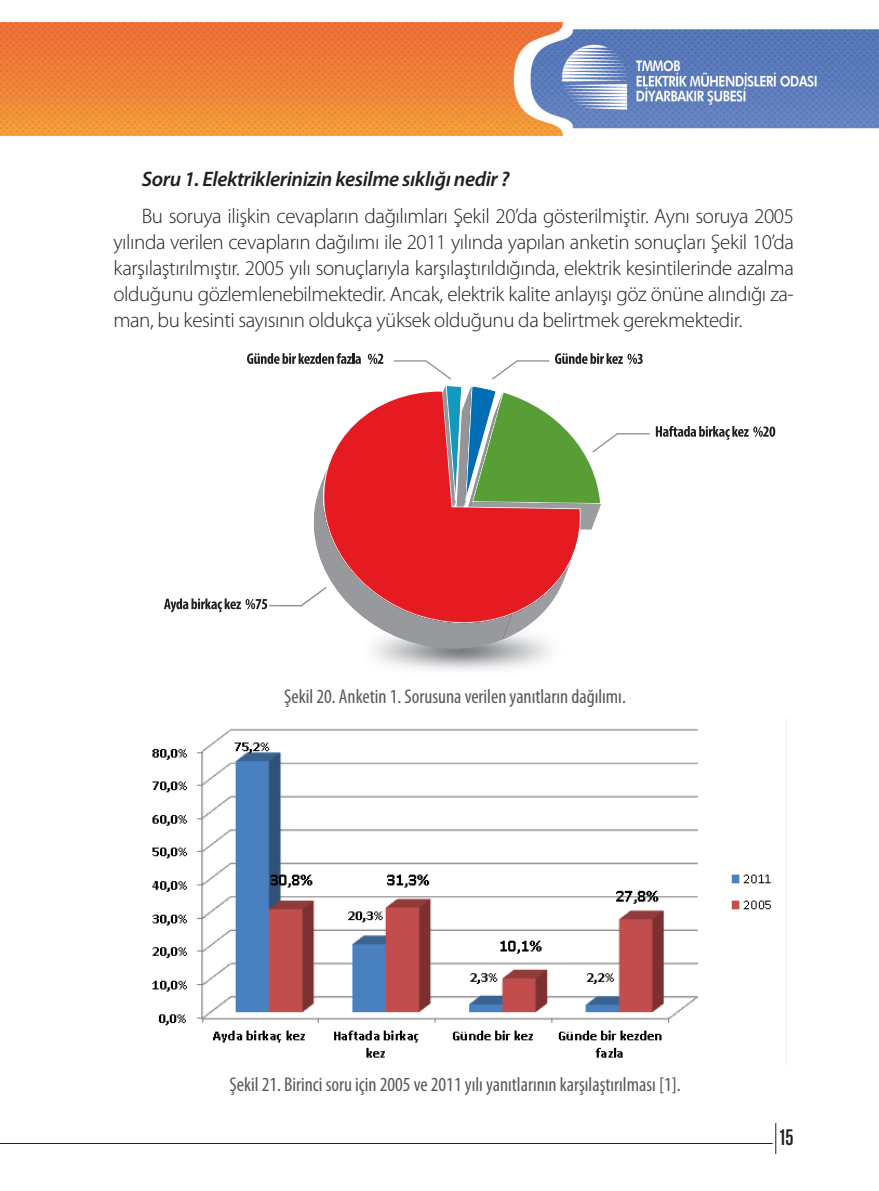
<style>
.page{position:relative;width:879px;height:1191px;background:#fff}
.page>*{position:absolute;margin:0;border:0;box-sizing:border-box;transform-origin:0 0}
.t1{font:24px "Chalet Comprime Cologne Eighty";color:#231f20}
.t2{font:300 21px/26px "Myriad Pro";letter-spacing:-.02em;color:#231f20;text-align:justify}
.t3{font:italic 600 21px "Myriad Pro";letter-spacing:-.02em;color:#231f20}
.t4{font:condensed 20px "Myriad Pro";color:#57585a}
</style>
<div class="page">
<img style="left:0;top:22px;width:879px;height:1133px">
<hr style="left:0;top:1143px;width:772px;height:1px;background:#231f20">
<hr style="left:775px;top:1123px;width:1px;height:31px;background:#231f20">
<svg style="left:769px;top:426px;width:6px;height:11px"></svg>
<svg style="left:656px;top:426px;width:117px;height:14px"></svg>
<img style="left:279px;top:649px;width:364px;height:60px">
<svg style="left:164px;top:353px;width:485px;height:296px"></svg>
<img style="left:147px;top:717px;width:639px;height:348px">
<p class="t3" style="left:142px;top:165px;width:369px">Soru 1. Elektriklerinizin kesilme sıklığı nedir ?</p>
<p class="t2" style="left:113px;top:203px;width:682px;text-indent:28px">Bu soruya ilişkin cevapların dağılımları Şekil 20’da gösterilmiştir. Aynı soruya 2005 yılında verilen cevapların dağılımı ile 2011 yılında yapılan anketin sonuçları Şekil 10’da karşılaştırılmıştır. 2005 yılı sonuçlarıyla karşılaştırıldığında, elektrik kesintilerinde azalma olduğunu gözlemlenebilmektedir. Ancak, elektrik kalite anlayışı göz önüne alındığı za&shy;man, bu kesinti sayısının oldukça yüksek olduğunu da belirtmek gerekmektedir.</p>
<p class="t4" style="left:284px;top:684px;width:343px">Şekil 20. Anketin 1. Sorusuna verilen yanıtların dağılımı.</p>
<p class="t4" style="left:229px;top:1072px;width:453px">Şekil 21. Birinci soru için 2005 ve 2011 yılı yanıtlarının karşılaştırılması [1].</p>
<p class="t1" style="left:780px;top:1123px;width:15px">15</p>
</div>
